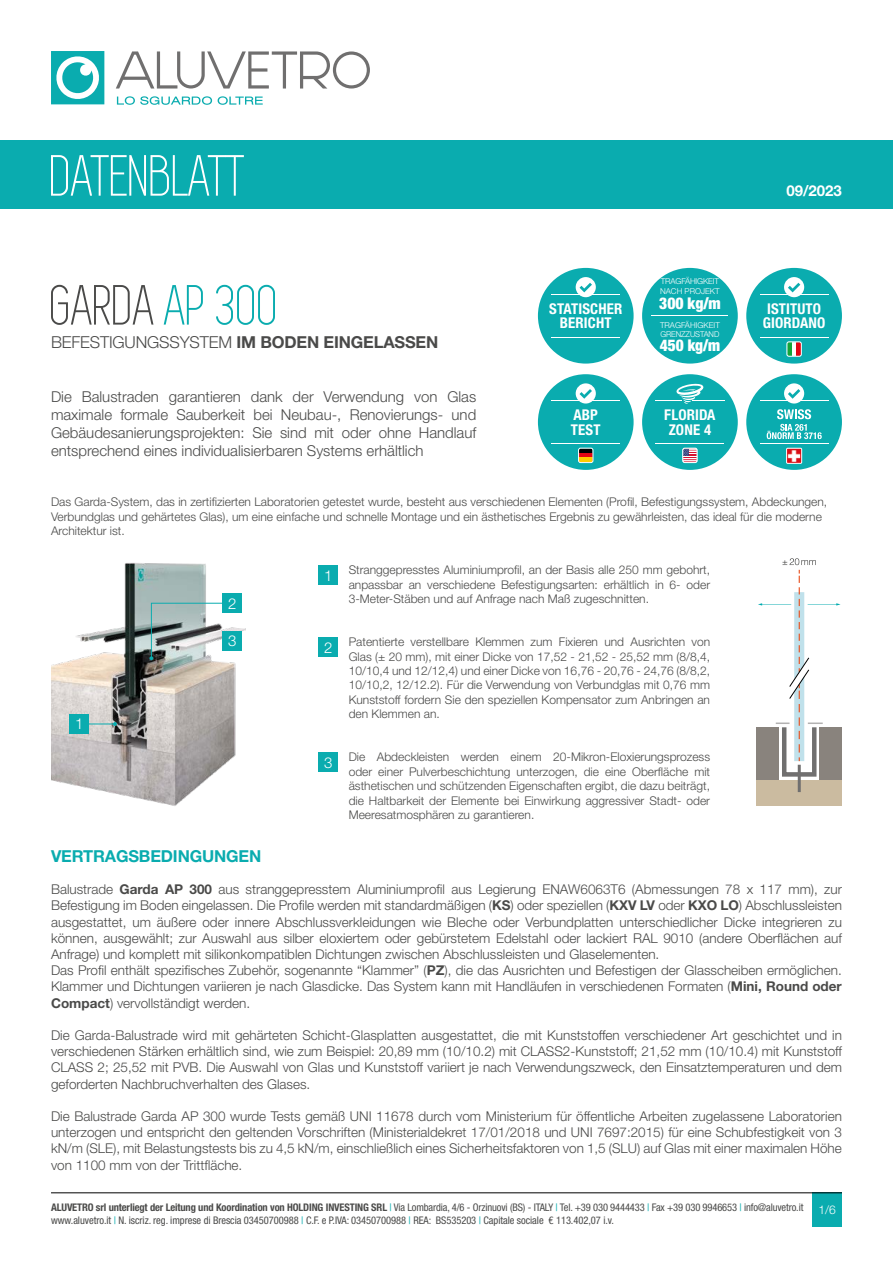
<style>
.page{position:relative;width:893px;height:1263px;background:#fff}
.page>*{position:absolute;margin:0;border:0;box-sizing:border-box;transform-origin:0 0}
.t1{font:60px "Simplifica";letter-spacing:-.005em;color:#fff}
.t2{font:58.5px "Simplifica";color:#4a4a49}
.t3{font:300 16.5px "Helvetica Neue LT Std";letter-spacing:-.01em;color:#4a4a49}
.t4{font:700 16.5px "Helvetica Neue LT Std";letter-spacing:-.01em;color:#0aacaf}
.t5{font:900 condensed 16.2px "Helvetica Neue LT Std";color:#fff}
.t6{font:900 condensed 16.2px "Helvetica Neue LT Std";color:#fff;scale:.95 1}
.t7{font:300 15px/18px "Helvetica Neue LT Std";color:#4a4a49;text-align:justify}
.t8{font:700 15px "Helvetica Neue LT Std";color:#fff}
.t9{font:300 15px "Helvetica Neue LT Std";color:#fff}
.t10{font:700 condensed 14.85px/14.9px "Helvetica Neue LT Std";letter-spacing:.01em;color:#fff}
.t11{font:300 13.5px/16.2px "Helvetica Neue LT Std";color:#4a4a49;text-align:justify}
.t12{font:300 12px/14.4px "Helvetica Neue LT Std";color:#4a4a49;text-align:justify}
.t13{font:300 12px "Helvetica Neue LT Std";color:#fff}
.t14{font:condensed 10.5px/12.6px "Helvetica Neue LT Std";letter-spacing:-.005em;color:#4a4a49}
.t15{font:300 8.1px/9.4px "Helvetica Neue LT Std";letter-spacing:-.01em;color:#fff}
.s1{color:#0aacaf}
.s2{font-weight:700}
</style>
<div class="page">
<img style="left:51px;top:563px;width:194px;height:243px">
<div style="left:0;top:140px;width:893px;height:68px;background:#0aacaf"></div>
<svg style="left:218px;top:96px;width:45px;height:9px"></svg>
<svg style="left:117px;top:96px;width:95px;height:9px"></svg>
<svg style="left:116px;top:51px;width:254px;height:38px"></svg>
<svg style="left:51px;top:51px;width:53px;height:53px"></svg>
<div style="left:746px;top:374px;width:96px;height:96px;background:#0aacaf;border-radius:50%"></div>
<img style="left:788px;top:450px;width:12px;height:12px">
<div style="left:786px;top:448px;width:16px;height:16px;border:1px solid #fff"></div>
<svg style="left:767px;top:409px;width:55px;height:30px"></svg>
<hr style="left:760px;top:400px;width:68px;height:1px;background:#fff">
<svg style="left:784px;top:383px;width:20px;height:20px"></svg>
<hr style="left:760px;top:443px;width:68px;height:1px;background:#fff">
<div style="left:746px;top:268px;width:96px;height:96px;background:#0aacaf;border-radius:50%"></div>
<hr style="left:760px;top:294px;width:68px;height:1px;background:#fff">
<svg style="left:784px;top:277px;width:20px;height:20px"></svg>
<hr style="left:760px;top:337px;width:68px;height:1px;background:#fff">
<div style="left:787px;top:342px;width:5px;height:14px;background:#13a538"></div>
<hr style="left:792px;top:342px;width:4px;height:14px;background:#fff">
<div style="left:796px;top:342px;width:5px;height:14px;background:#e30613"></div>
<div style="left:787px;top:341px;width:15px;height:16px;border:1px solid #fff;border-radius:2px"></div>
<div style="left:538px;top:374px;width:96px;height:96px;background:#0aacaf;border-radius:50%"></div>
<hr style="left:551px;top:400px;width:69px;height:1px;background:#fff">
<svg style="left:576px;top:383px;width:20px;height:20px"></svg>
<hr style="left:551px;top:443px;width:69px;height:1px;background:#fff">
<svg style="left:580px;top:448px;width:13px;height:10px"></svg>
<hr style="left:579px;top:458px;width:14px;height:4px;background:#fc0">
<div style="left:578px;top:448px;width:15px;height:15px;border:1px solid #fff;border-radius:2px"></div>
<div style="left:642px;top:374px;width:96px;height:96px;background:#0aacaf;border-radius:50%"></div>
<hr style="left:655px;top:443px;width:69px;height:1px;background:#fff">
<svg style="left:684px;top:448px;width:13px;height:13px"></svg>
<div style="left:682px;top:448px;width:15px;height:15px;border:1px solid #fff;border-radius:2px"></div>
<svg style="left:655px;top:383px;width:48px;height:21px"></svg>
<hr style="left:692px;top:400px;width:32px;height:1px;background:#fff">
<svg style="left:89px;top:722px;width:28px;height:4px"></svg>
<svg style="left:149px;top:602px;width:75px;height:58px"></svg>
<div style="left:319px;top:566px;width:19px;height:19px;background:#0aacaf"></div>
<div style="left:319px;top:638px;width:19px;height:19px;background:#0aacaf"></div>
<div style="left:319px;top:753px;width:19px;height:19px;background:#0aacaf"></div>
<div style="left:70px;top:714px;width:19px;height:19px;background:#0aacaf"></div>
<div style="left:223px;top:594px;width:19px;height:19px;background:#0aacaf"></div>
<div style="left:223px;top:631px;width:19px;height:20px;background:#0aacaf"></div>
<div style="left:812px;top:1193px;width:30px;height:34px;background:#0aacaf"></div>
<hr style="left:51px;top:1192px;width:791px;height:1px;background:#000">
<div style="left:782px;top:725px;width:34px;height:52px;border:4px solid #706f6f"></div>
<div style="left:756px;top:780px;width:86px;height:26px;background:#cbbba0"></div>
<hr style="left:798px;top:765px;width:3px;height:27px;background:#706f6f">
<div style="left:756px;top:727px;width:23px;height:53px;background:#89837d"></div>
<div style="left:819px;top:727px;width:23px;height:53px;background:#89837d"></div>
<svg style="left:758px;top:558px;width:82px;height:203px"></svg>
<div style="left:538px;top:268px;width:96px;height:96px;background:#0aacaf;border-radius:50%"></div>
<hr style="left:551px;top:294px;width:69px;height:1px;background:#fff">
<svg style="left:576px;top:277px;width:20px;height:20px"></svg>
<hr style="left:551px;top:337px;width:69px;height:1px;background:#fff">
<div style="left:642px;top:268px;width:96px;height:96px;background:#0aacaf;border-radius:50%"></div>
<hr style="left:652px;top:316px;width:76px;height:1px;background:#fff">
<h1 class="t1" style="left:51px;top:145px;width:197px">DATENBLATT</h1>
<h2 class="t2" style="left:51px;top:275px;width:230px">GARDA <span class="s1">AP 300</span></h2>
<p class="t3" style="left:51px;top:332px;width:389px">BEFESTIGUNGSSYSTEM <span class="s2">IM BODEN EINGELASSEN</span></p>
<p class="t10" style="left:549px;top:301px;width:75px;text-align:center">STATISCHER<br>BERICHT</p>
<p class="t15" style="left:660px;top:276px;width:61px">TRAGFÄHIGKEIT<br>NACH PROJEKT</p>
<p class="t5" style="left:659px;top:293px;width:63px">300 kg/m</p>
<p class="t15" style="left:660px;top:320px;width:61px">TRAGFÄHIGKEIT<br>GRENZZUSTAND</p>
<p class="t6" style="left:660px;top:336px;width:65px">450 kg/m</p>
<p class="t8" style="left:786px;top:181px;width:57px">09/2023</p>
<p class="t10" style="left:763px;top:301px;width:64px">ISTITUTO<br>GIORDANO</p>
<p class="t7" style="left:51px;top:387px;width:427px">Die Balustraden garantieren dank der Verwendung von Glas maximale formale Sauberkeit bei Neubau-, Renovierungs- und Gebäudesanierungsprojekten: Sie sind mit oder ohne Handlauf entsprechend eines individualisierbaren Systems erhältlich</p>
<p class="t12" style="left:51px;top:494px;width:778px;text-align:left">Das Garda-System, das in zertifizierten Laboratorien getestet wurde, besteht aus verschiedenen Elementen (Profil, Befestigungssystem, Abdeckungen,<br>Verbundglas und gehärtetes Glas), um eine einfache und schnelle Montage und ein ästhetisches Ergebnis zu gewährleisten, das ideal für die moderne<br>Architektur ist.</p>
<p class="t12" style="left:349px;top:562px;width:363px">Stranggepresstes Aluminiumprofil, an der Basis alle 250 mm gebohrt, anpassbar an verschiedene Befestigungsarten: erhältlich in 6- oder 3-Meter-Stäben und auf Anfrage nach Maß zugeschnitten.</p>
<p class="t12" style="left:349px;top:634px;width:363px">Patentierte verstellbare Klemmen zum Fixieren und Ausrichten von Glas (± 20 mm), mit einer Dicke von 17,52 - 21,52 - 25,52 mm (8/8,4, 10/10,4 und 12/12,4) und einer Dicke von 16,76 - 20,76 - 24,76 (8/8,2, 10/10,2, 12/12.2). Für die Verwendung von Verbundglas mit 0,76 mm Kunststoff fordern Sie den speziellen Kompensator zum Anbringen an den Klemmen an.</p>
<p class="t12" style="left:349px;top:750px;width:363px">Die Abdeckleisten werden einem 20-Mikron-Eloxierungsprozess oder einer Pulverbeschichtung unterzogen, die eine Oberfläche mit ästhetischen und schützenden Eigenschaften ergibt, die dazu beiträgt, die Haltbarkeit der Elemente bei Einwirkung aggressiver Stadt- oder Meeresatmosphären zu garantieren.</p>
<p class="t10" style="left:571px;top:407px;width:31px">ABP<br>TEST</p>
<p class="t10" style="left:664px;top:407px;width:53px">FLORIDA<br>ZONE 4</p>
<p class="t9" style="left:324px;top:566px;width:10px">1</p>
<p class="t9" style="left:228px;top:594px;width:10px">2</p>
<p class="t9" style="left:228px;top:632px;width:10px">3</p>
<p class="t9" style="left:324px;top:638px;width:10px">2</p>
<p class="t9" style="left:75px;top:715px;width:10px">1</p>
<p class="t9" style="left:324px;top:753px;width:10px">3</p>
<p class="t4" style="left:51px;top:846px;width:212px">VERTRAGSBEDINGUNGEN</p>
<p class="t11" style="left:51px;top:881px;width:792px;text-align:left">Balustrade <span class="s2">Garda AP 300</span> aus stranggepresstem Aluminiumprofil aus Legierung ENAW6063T6 (Abmessungen 78 x 117 mm), zur Befestigung im Boden eingelassen. Die Profile werden mit standardmäßigen (<span class="s2">KS</span>) oder speziellen (<span class="s2">KXV LV</span> oder <span class="s2">KXO LO</span>) Abschlussleisten ausgestattet, um äußere oder innere Abschlussverkleidungen wie Bleche oder Verbundplatten unterschiedlicher Dicke integrieren zu können, ausgewählt; zur Auswahl aus silber eloxiertem oder gebürstetem Edelstahl oder lackiert RAL 9010 (andere Oberflächen auf Anfrage) und komplett mit silikonkompatiblen Dichtungen zwischen Abschlussleisten und Glaselementen.<br>Das Profil enthält spezifisches Zubehör, sogenannte “Klammer” (<span class="s2">PZ</span>), die das Ausrichten und Befestigen der Glasscheiben ermöglichen.<br>Klammer und Dichtungen variieren je nach Glasdicke. Das System kann mit Handläufen in verschiedenen Formaten (<span class="s2">Mini, Round oder Compact</span>) vervollständigt werden.</p>
<p class="t11" style="left:51px;top:1027px;width:792px">Die Garda-Balustrade wird mit gehärteten Schicht-Glasplatten ausgestattet, die mit Kunststoffen verschiedener Art geschichtet und in verschiedenen Stärken erhältlich sind, wie zum Beispiel: 20,89 mm (10/10.2) mit CLASS2-Kunststoff; 21,52 mm (10/10.4) mit Kunststoff CLASS 2; 25,52 mit PVB. Die Auswahl von Glas und Kunststoff variiert je nach Verwendungszweck, den Einsatztemperaturen und dem geforderten Nachbruchverhalten des Glases.</p>
<p class="t11" style="left:51px;top:1108px;width:792px">Die Balustrade Garda AP 300 wurde Tests gemäß UNI 11678 durch vom Ministerium für öffentliche Arbeiten zugelassene Laboratorien unterzogen und entspricht den geltenden Vorschriften (Ministerialdekret 17/01/2018 und UNI 7697:2015) für eine Schubfestigkeit von 3 kN/m (SLE), mit Belastungstests bis zu 4,5 kN/m, einschließlich eines Sicherheitsfaktoren von 1,5 (SLU) auf Glas mit einer maximalen Höhe von 1100 mm von der Trittfläche.</p>
<p class="t14" style="left:51px;top:1201px;width:754px"><span class="s2">ALUVETRO srl unterliegt der Leitung und Koordination von HOLDING INVESTING SRL</span> <span class="s1">|</span> Via Lombardia, 4/6 - Orzinuovi (BS) - ITALY <span class="s1">|</span> Tel. +39 030 9444433 <span class="s1">|</span> Fax +39 030 9946653 <span class="s1">|</span> info@aluvetro.it www.aluvetro.it <span class="s1">|</span> N. iscriz. reg. imprese di Brescia 03450700988 <span class="s1">|</span> C.F. e P.IVA: 03450700988 <span class="s1">|</span> REA: BS535203 <span class="s1">|</span> Capitale sociale € 113.402,07 i.v.</p>
<p class="t13" style="left:818px;top:1202px;width:19px">1/6</p>
</div>
